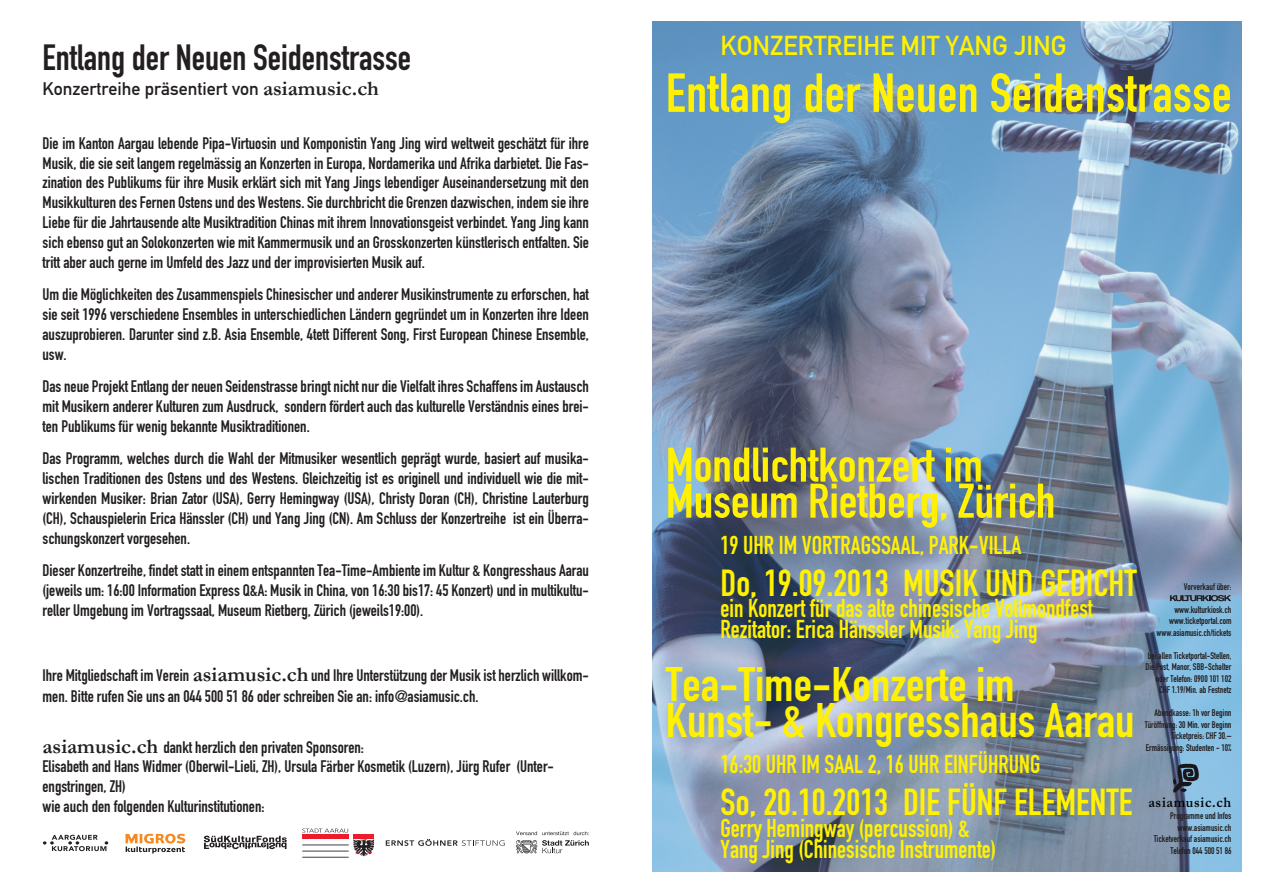
<style>
.page{position:relative;width:1263px;height:893px;background:#fff}
.page>*{position:absolute;margin:0;border:0;box-sizing:border-box;transform-origin:0 0}
.t1{font:54px "DIN Engschrift";letter-spacing:.01em;color:#fff101}
.t2{font:47.85px/36px "DIN Engschrift";color:#fff101;scale:1.04 1}
.t3{font:47.85px/36px "DIN Engschrift";color:#fff101;scale:1.05 1}
.t4{font:37.2px "DIN Engschrift";color:#fff101}
.t5{font:36px "DIN Engschrift";color:#231f20}
.t6{font:27px "DIN Mittelschrift";color:#fff101;scale:.95 1}
.t7{font:25.5px/21.3px "DIN Engschrift";color:#fff101;scale:.95 1}
.t8{font:18px "DIN Mittelschrift";color:#231f20}
.t9{font:16.5px/19.8px "DIN Engschrift";color:#231f20;text-align:justify}
.t10{font:700 15px "Garamond";letter-spacing:.05em;color:#000;scale:.91 1}
.t11{font:9.6px/11.4px "DIN Engschrift";color:#231f20;text-align:right;scale:.95 1}
.s1{font-family:"Garamond";font-weight:700;font-size:21px}
</style>
<div class="page">
<img style="left:653px;top:21px;width:589px;height:851px">
<svg style="left:1173px;top:764px;width:26px;height:29px"></svg>
<svg style="left:1170px;top:595px;width:61px;height:6px"></svg>
<svg style="left:125px;top:834px;width:60px;height:20px"></svg>
<div style="left:302px;top:834px;width:47px;height:5px;background:#ee1b2d"></div>
<div style="left:353px;top:834px;width:21px;height:5px;background:#ee1b2d"></div>
<svg style="left:353px;top:839px;width:21px;height:17px"></svg>
<hr style="left:302px;top:845px;width:47px;height:1px;background:#231f20">
<hr style="left:302px;top:857px;width:47px;height:1px;background:#231f20">
<hr style="left:302px;top:851px;width:47px;height:1px;background:#231f20">
<svg style="left:302px;top:828px;width:46px;height:5px"></svg>
<svg style="left:204px;top:836px;width:83px;height:13px"></svg>
<svg style="left:43px;top:835px;width:65px;height:16px"></svg>
<svg style="left:386px;top:839px;width:119px;height:7px"></svg>
<svg style="left:516px;top:831px;width:73px;height:22px"></svg>
<h3 class="t5" style="left:43px;top:36px;width:370px">Entlang der Neuen Seidenstrasse</h3>
<p class="t8" style="left:43px;top:78px;width:338px">Konzertreihe präsentiert von <span class="s1">asiamusic.ch</span></p>
<p class="t9" style="left:43px;top:133px;width:548px">Die im Kanton Aargau lebende Pipa-Virtuosin und Komponistin Yang Jing wird weltweit geschätzt für ihre Musik, die sie seit langem regelmässig an Konzerten in Europa, Nordamerika und Afrika darbietet. Die Fas&shy;zination des Publikums für ihre Musik erklärt sich mit Yang Jings lebendiger Auseinandersetzung mit den Musikkulturen des Fernen Ostens und des Westens. Sie durchbricht die Grenzen dazwischen, indem sie ihre Liebe für die Jahrtausende alte Musiktradition Chinas mit ihrem Innovationsgeist verbindet. Yang Jing kann sich ebenso gut an Solokonzerten wie mit Kammermusik und an Grosskonzerten künstlerisch entfalten. Sie tritt aber auch gerne im Umfeld des Jazz und der improvisierten Musik auf.</p>
<p class="t9" style="left:43px;top:285px;width:548px">Um die Möglichkeiten des Zusammenspiels Chinesischer und anderer Musikinstrumente zu erforschen, hat sie seit 1996 verschiedene Ensembles in unterschiedlichen Ländern gegründet um in Konzerten ihre Ideen auszuprobieren. Darunter sind z.B. Asia Ensemble, 4tett Different Song, First European Chinese Ensemble, usw.</p>
<p class="t9" style="left:43px;top:377px;width:548px">Das neue Projekt Entlang der neuen Seidenstrasse bringt nicht nur die Vielfalt ihres Schaffens im Austausch mit Musikern anderer Kulturen zum Ausdruck, sondern fördert auch das kulturelle Verständnis eines brei&shy;ten Publikums für wenig bekannte Musiktraditionen.</p>
<p class="t9" style="left:43px;top:449px;width:548px">Das Programm, welches durch die Wahl der Mitmusiker wesentlich geprägt wurde, basiert auf musika&shy;lischen Traditionen des Ostens und des Westens. Gleichzeitig ist es originell und individuell wie die mit&shy;wirkenden Musiker: Brian Zator (USA), Gerry Hemingway (USA), Christy Doran (CH), Christine Lauterburg (CH), Schauspielerin Erica Hänssler (CH) und Yang Jing (CN). Am Schluss der Konzertreihe ist ein Überra&shy;schungskonzert vorgesehen.</p>
<p class="t9" style="left:43px;top:561px;width:548px">Dieser Konzertreihe, findet statt in einem entspannten Tea-Time-Ambiente im Kultur &amp; Kongresshaus Aarau (jeweils um: 16:00 Information Express Q&amp;A: Musik in China, von 16:30 bis17: 45 Konzert) und in multikultu&shy;reller Umgebung im Vortragssaal, Museum Rietberg, Zürich (jeweils19:00).</p>
<p class="t9" style="left:43px;top:664px;width:548px;line-height:21.6px">Ihre Mitgliedschaft im Verein <span class="s1">asiamusic.ch</span> und Ihre Unterstützung der Musik ist herzlich willkom&shy;men. Bitte rufen Sie uns an 044 500 51 86 oder schreiben Sie an: info@asiamusic.ch.</p>
<p class="t9" style="left:43px;top:737px;width:513px;text-align:left"><span class="s1">asiamusic.ch</span> dankt herzlich den privaten Sponsoren:<br>Elisabeth and Hans Widmer (Oberwil-Lieli, ZH), Ursula Färber Kosmetik (Luzern), Jürg Rufer (Unter&shy;engstringen, ZH)<br>wie auch den folgenden Kulturinstitutionen:</p>
<h3 class="t6" style="left:720px;top:30px;width:366px">KONZERTREIHE MIT YANG JING</h3>
<h1 class="t1" style="left:666px;top:61px;width:567px">Entlang der Neuen Seidenstrasse</h1>
<h2 class="t3" style="left:666px;top:447px;width:372px">Mondlichtkonzert im<br>Museum Rietberg, Zürich</h2>
<h3 class="t7" style="left:720px;top:534px;width:318px">19 UHR IM VORTRAGSSAAL, PARK-VILLA</h3>
<h3 class="t4" style="left:720px;top:561px;width:418px">Do, 19.09.2013 MUSIK UND GEDICHT</h3>
<h3 class="t7" style="left:720px;top:598px;width:393px">ein Konzert für das alte chinesische Vollmondfest<br>Rezitator: Erica Hänssler Musik: Yang Jing</h3>
<h2 class="t2" style="left:666px;top:667px;width:452px">Tea-Time-Konzerte im<br>Kunst- &amp; Kongresshaus Aarau</h2>
<h3 class="t7" style="left:720px;top:754px;width:338px">16:30 UHR IM SAAL 2, 16 UHR EINFÜHRUNG</h3>
<h3 class="t4" style="left:720px;top:781px;width:414px">So, 20.10.2013 DIE FÜNF ELEMENTE</h3>
<h3 class="t7" style="left:720px;top:817px;width:292px">Gerry Hemingway (percussion) &amp;<br>Yang Jing (Chinesische Instrumente)</h3>
<p class="t11" style="left:1184px;top:581px;width:52px">Vorverkauf über:</p>
<p class="t11" style="left:1156px;top:604px;width:80px">www.kulturkiosk.ch www.ticketportal.com www.asiamusic.ch/tickets</p>
<p class="t11" style="left:1145px;top:650px;width:92px">bei allen Ticketportal-Stellen,<br>Die Post, Manor, SBB-Schalter oder Telefon: 0900 101 102<br>CHF 1.19/Min. ab Festnetz</p>
<p class="t11" style="left:1145px;top:707px;width:93px">Abendkasse: 1h vor Beginn<br>Türöffnung: 30 Min. vor Beginn<br>Ticketpreis: CHF 30.–<br>Ermässigung: Studenten - 10%</p>
<p class="t10" style="left:1148px;top:793px;width:92px">asiamusic.ch</p>
<p class="t11" style="left:1154px;top:810px;width:83px">Programme und Infos www.asiamusic.ch<br>Ticketverkauf asiamusic.ch<br>Telefon 044 500 51 86</p>
</div>
